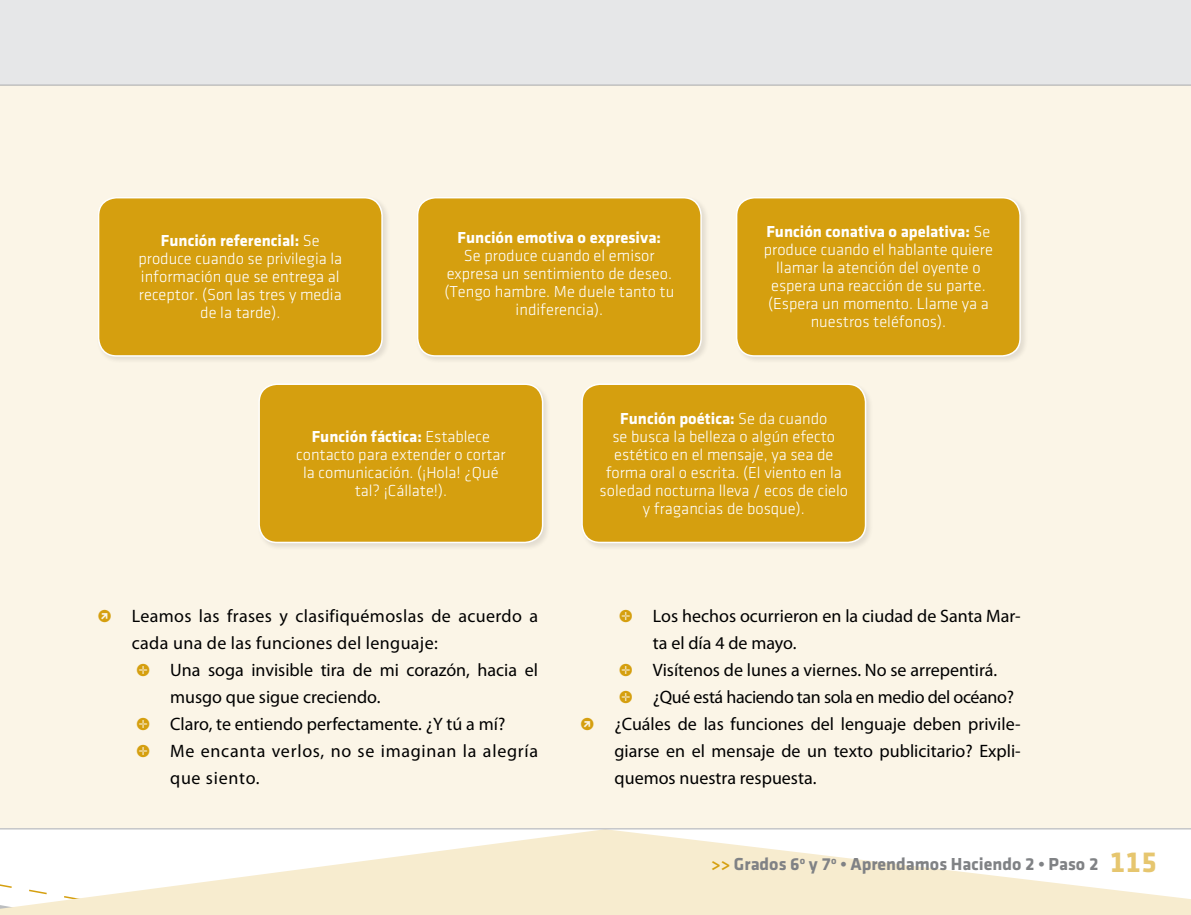
<style>
.page{position:relative;width:1191px;height:915px;background:#fff}
.page>*{position:absolute;margin:0;border:0;box-sizing:border-box;transform-origin:0 0}
.t1{font:18px "Myriad Pro";color:#000}
.t2{font:18px "Myriad Pro";letter-spacing:.02em;color:#000}
.t3{font:18px "Myriad Pro";letter-spacing:.04em;color:#000}
.t4{font:700 18px "Klavika";color:#808285}
.t5{font:18px "Myriad Pro";letter-spacing:-.02em;color:#000}
.t6{font:300 16.5px/18px "Klavika";color:#fff;text-align:center}
.t7{font:700 16.5px "Klavika";color:#fff}
.s1{font-weight:700}
.s2{font-family:"Klavika Arrows";font-weight:700;color:#d59f0f}
.s3{font-family:"Klavika Arrows";color:#d59f0f}
.s4{color:#d59f0f}
.s5{font-size:30px;color:#e6c66f}
</style>
<div class="page">
<div style="left:0;top:0;width:1191px;height:84px;background:#e6e7e8"></div>
<svg style="left:0;top:828px;width:1191px;height:86px;fill:#f7eccf"></svg>
<div style="left:0;top:85px;width:1191px;height:743px;background:#fbf5e7"></div>
<div style="left:97px;top:195px;width:293px;height:169px;background:#000;opacity:.1"></div>
<div style="left:99px;top:198px;width:283px;height:158px;background:#d59f0f;border-radius:18px"></div>
<div style="left:98px;top:197px;width:285px;height:159px;border:2px solid #fff;border-radius:18px"></div>
<div style="left:257px;top:381px;width:294px;height:169px;background:#f2ecde"></div>
<div style="left:259px;top:384px;width:283px;height:158px;background:#d59f0f;border-radius:18px"></div>
<div style="left:258px;top:383px;width:285px;height:160px;border:2px solid #fff;border-radius:18px"></div>
<div style="left:580px;top:381px;width:294px;height:169px;background:#f2ecde"></div>
<div style="left:582px;top:384px;width:283px;height:158px;background:#d59f0f;border-radius:18px"></div>
<div style="left:581px;top:383px;width:285px;height:160px;border:2px solid #fff;border-radius:18px"></div>
<div style="left:734px;top:195px;width:294px;height:169px;background:#000;opacity:.1"></div>
<div style="left:736px;top:198px;width:284px;height:158px;background:#d59f0f;border-radius:18px"></div>
<div style="left:736px;top:197px;width:284px;height:159px;border:2px solid #fff;border-radius:18px"></div>
<div style="left:415px;top:195px;width:294px;height:169px;background:#000;opacity:.1"></div>
<div style="left:417px;top:198px;width:284px;height:158px;background:#d59f0f;border-radius:18px"></div>
<div style="left:417px;top:197px;width:285px;height:159px;border:2px solid #fff;border-radius:18px"></div>
<p class="t6" style="left:138px;top:232px;width:205px"><span class="s1">Función referencial:</span> Se produce cuando se privilegia la información que se entrega al receptor. (Son las tres y media de la tarde).</p>
<p class="t7" style="left:457px;top:228px;width:205px">Función emotiva o expresiva:</p>
<p class="t6" style="left:444px;top:246px;width:231px">Se produce cuando el emisor expresa un sentimiento de deseo. (Tengo hambre. Me duele tanto tu indiferencia).</p>
<p class="t6" style="left:763px;top:223px;width:231px"><span class="s1">Función conativa o apelativa:</span> Se produce cuando el hablante quiere llamar la atención del oyente o espera una reacción de su parte. (Espera un momento. Llame ya a nuestros teléfonos).</p>
<p class="t6" style="left:296px;top:427px;width:211px"><span class="s1">Función fáctica:</span> Establece contacto para extender o cortar la comunicación. (¡Hola! ¿Qué tal? ¡Cállate!).</p>
<p class="t2" style="left:98px;top:605px;width:442px"><span class="s2">T</span> Leamos las frases y clasifiquémoslas de acuerdo a</p>
<p class="t2" style="left:132px;top:632px;width:307px">cada una de las funciones del lenguaje:</p>
<p class="t1" style="left:136px;top:659px;width:403px"><span class="s3">$</span> Una soga invisible tira de mi corazón, hacia el</p>
<p class="t1" style="left:170px;top:686px;width:212px">musgo que sigue creciendo.</p>
<p class="t1" style="left:136px;top:713px;width:371px"><span class="s3">$</span> Claro, te entiendo perfectamente. ¿Y tú a mí?</p>
<p class="t3" style="left:136px;top:740px;width:403px"><span class="s3">$</span> Me encanta verlos, no se imaginan la alegría</p>
<p class="t3" style="left:170px;top:767px;width:91px">que siento.</p>
<p class="t6" style="left:599px;top:409px;width:250px"><span class="s1">Función poética:</span> Se da cuando<br>se busca la belleza o algún efecto estético en el mensaje, ya sea de forma oral o escrita. (El viento en la soledad nocturna lleva / ecos de cielo y fragancias de bosque).</p>
<p class="t1" style="left:619px;top:605px;width:403px"><span class="s3">$</span> Los hechos ocurrieron en la ciudad de Santa Mar-</p>
<p class="t1" style="left:653px;top:632px;width:145px">ta el día 4 de mayo.</p>
<p class="t1" style="left:619px;top:659px;width:380px"><span class="s3">$</span> Visítenos de lunes a viernes. No se arrepentirá.</p>
<p class="t5" style="left:619px;top:686px;width:397px"><span class="s3">$</span> ¿Qué está haciendo tan sola en medio del océano?</p>
<p class="t1" style="left:580px;top:713px;width:442px"><span class="s2">T</span> ¿Cuáles de las funciones del lenguaje deben privile-</p>
<p class="t1" style="left:614px;top:740px;width:408px">giarse en el mensaje de un texto publicitario? Expli-</p>
<p class="t1" style="left:614px;top:767px;width:203px">quemos nuestra respuesta.</p>
<p class="t4" style="left:711px;top:854px;width:447px"><span class="s4">&gt;&gt;</span> Grados 6<sup>o</sup> y 7<sup>o</sup> • Aprendamos Haciendo 2 • Paso 2 <span class="s5">115</span></p>
</div>
